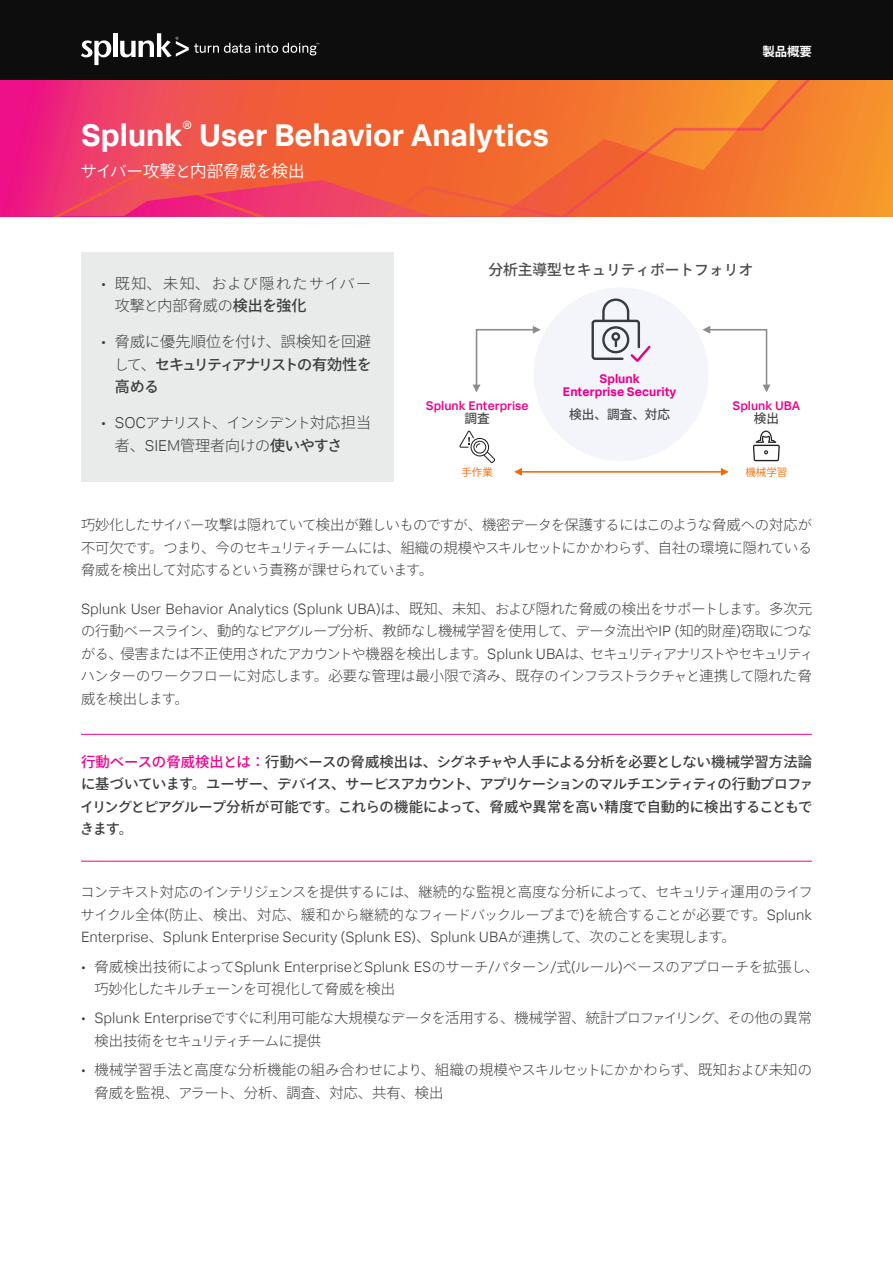
<style>
.page{position:relative;width:893px;height:1263px;background:#fff}
.page>*{position:absolute;margin:0;border:0;box-sizing:border-box;transform-origin:0 0}
.Document_Title{font:700 31.5px "Splunk Data Sans";color:#fff}
.Subhead{font:16.5px "Ryo Gothic Plus N";color:#fff}
.Body_Text{font:300 15px "Splunk Data Sans";color:#3e3e3f}
.t1{font:300 15px/22.5px "Ryo Gothic Plus N";color:#3e3e3f;text-align:justify}
.t2{font:300 15px/22.5px "Ryo Gothic Plus N";letter-spacing:-.03em;color:#3e3e3f}
.t3{font:300 15px/22.5px "Ryo Gothic Plus N";letter-spacing:.035em;color:#3e3e3f}
.t4{font:500 14.7px "Ryo Gothic Plus N";color:#4b4c4d}
.Body_Text-2{font:300 14.25px/22.5px "Ryo Gothic Plus N";letter-spacing:-.03em;color:#3e3e3f}
.Body_Text-3{font:500 14.25px/22.5px "Ryo Gothic Plus N";letter-spacing:-.01em;color:#3e3e3f;text-align:justify}
.Body_Text-4{font:300 14.25px/22.5px "Ryo Gothic Plus N";color:#3e3e3f}
.t5{font:500 12.6px/13.2px "Splunk Data Sans";color:#ec008c;text-align:center}
.t6{font:700 12.6px/13.6px "Splunk Data Sans";color:#ec008c;text-align:center}
.t7{font:500 12.6px "Ryo Gothic Plus N";color:#4b4c4d}
.t8{font:700 12.3px "Ryo Gothic Plus N";color:#fff}
.t9{font:10.5px "Ryo Gothic Plus N";color:#f56a00}
.s1{font-family:"Splunk Data Sans";font-size:15.75px}
.s2{font-weight:500}
.s3{font-family:"Ryo Gothic Plus N";color:#4b4c4d}
.s4{font-family:"Ryo Gothic Plus N";font-size:14.25px}
.s5{font-family:"Splunk Data Sans";font-size:15px}
.s6{color:#ed028c}
</style>
<div class="page">
<div style="left:0;top:79px;width:893px;height:137px;background:#f6902c"></div>
<svg style="left:0;top:80px;width:834px;height:136px;background:#f05d42"></svg>
<div style="left:0;top:0;width:893px;height:80px;background:#0d0d0d"></div>
<svg style="left:81px;top:40px;width:30px;height:25px"></svg>
<hr style="left:113px;top:33px;width:4px;height:24px;background:#fff">
<svg style="left:120px;top:33px;width:199px;height:24px"></svg>
<div style="left:81px;top:252px;width:313px;height:229px;background:#e9eaea"></div>
<hr style="left:81px;top:734px;width:731px;height:1px;background:#ed028c">
<hr style="left:81px;top:861px;width:731px;height:1px;background:#ed028c">
<div style="left:534px;top:287px;width:174px;height:174px;background:#f3f5fa;border-radius:50%"></div>
<svg style="left:753px;top:430px;width:27px;height:31px"></svg>
<svg style="left:473px;top:326px;width:68px;height:66px"></svg>
<svg style="left:702px;top:326px;width:68px;height:66px"></svg>
<hr style="left:521px;top:471px;width:201px;height:2px;background:#f56a00">
<svg style="left:721px;top:468px;width:8px;height:8px"></svg>
<svg style="left:514px;top:468px;width:8px;height:8px"></svg>
<svg style="left:459px;top:431px;width:36px;height:32px"></svg>
<svg style="left:592px;top:299px;width:58px;height:63px"></svg>
<p class="Document_Title" style="left:81px;top:116px;width:469px">Splunk<sup>®</sup> User Behavior Analytics</p>
<p class="Subhead" style="left:81px;top:160px;width:226px">サイバー攻撃と内部脅威を検出</p>
<p class="t8" style="left:762px;top:43px;width:51px">製品概要</p>
<p class="t3" style="left:115px;top:272px;width:258px;text-indent:-14px"><span class="s1">•</span> 既知、未知、および隠れたサイバー攻撃と内部脅威の<span class="s2">検出を強化</span></p>
<p class="t1" style="left:114px;top:331px;width:259px;text-indent:-13px"><span class="s1">•</span> 脅威に優先順位を付け、誤検知を回避して、<span class="s2">セキュリティアナリストの有効性を高める</span></p>
<p class="t2" style="left:115px;top:412px;width:258px;text-indent:-14px"><span class="s1">• SOC</span>アナリスト、インシデント対応担当者、<span class="s1">SIEM</span>管理者向けの<span class="s2">使いやすさ</span></p>
<p class="t4" style="left:488px;top:260px;width:266px">分析主導型セキュリティポートフォリオ</p>
<p class="t5" style="left:426px;top:399px;width:104px">Splunk Enterprise<span class="s3">調査</span></p>
<p class="t9" style="left:461px;top:465px;width:33px">手作業</p>
<p class="t6" style="left:563px;top:371px;width:115px">Splunk<br>Enterprise Security</p>
<p class="t7" style="left:569px;top:406px;width:102px">検出、調査、対応</p>
<p class="t5" style="left:733px;top:399px;width:69px">Splunk UBA<span class="s3">検出</span></p>
<p class="t9" style="left:745px;top:465px;width:43px">機械学習</p>
<p class="Body_Text-2" style="left:81px;top:514px;width:733px;text-align:justify">巧妙化したサイバー攻撃は隠れていて検出が難しいものですが、機密データを保護するにはこのような脅威への対応が不可欠です。つまり、今のセキュリティチームには、組織の規模やスキルセットにかかわらず、自社の環境に隠れている脅威を検出して対応するという責務が課せられています。</p>
<p class="Body_Text" style="left:81px;top:600px;width:732px">Splunk User Behavior Analytics (Splunk UBA)<span class="s4">は、既知、未知、および隠れた脅威の検出をサポートします。多次元</span></p>
<p class="Body_Text-2" style="left:81px;top:620px;width:735px">の行動ベースライン、動的なピアグループ分析、教師なし機械学習を使用して、データ流出や<span class="s5">IP (</span>知的財産<span class="s5">)</span>窃取につながる、侵害または不正使用されたアカウントや機器を検出します。<span class="s5">Splunk UBA</span>は、セキュリティアナリストやセキュリティハンターのワークフローに対応します。必要な管理は最小限で済み、既存のインフラストラクチャと連携して隠れた脅威を検出します。</p>
<p class="Body_Text-3" style="left:80px;top:751px;width:735px"><span class="s6">行動ベースの脅威検出とは：</span>行動ベースの脅威検出は、シグネチャや人手による分析を必要としない機械学習方法論に基づいています。ユーザー、デバイス、サービスアカウント、アプリケーションのマルチエンティティの行動プロファイリングとピアグループ分析が可能です。これらの機能によって、脅威や異常を高い精度で自動的に検出することもできます。</p>
<p class="Body_Text-2" style="left:80px;top:881px;width:734px">コンテキスト対応のインテリジェンスを提供するには、継続的な監視と高度な分析によって、セキュリティ運用のライフサイクル全体<span class="s5">(</span>防止、検出、対応、緩和から継続的なフィードバックループまで<span class="s5">)</span>を統合することが必要です。<span class="s5">Splunk</span></p>
<p class="Body_Text" style="left:81px;top:928px;width:656px">Enterprise<span class="s4">、</span>Splunk Enterprise Security (Splunk ES)<span class="s4">、</span>Splunk UBA<span class="s4">が連携して、次のことを実現します。</span></p>
<p class="Body_Text-2" style="left:94px;top:955px;width:726px;text-indent:-14px"><span class="s5">•</span> 脅威検出技術によって<span class="s5">Splunk Enterprise</span>と<span class="s5">Splunk ES</span>のサーチ<span class="s5">/</span>パターン<span class="s5">/</span>式<span class="s5">(</span>ルール<span class="s5">)</span>ベースのアプローチを拡張し、巧妙化したキルチェーンを可視化して脅威を検出</p>
<p class="Body_Text-2" style="left:94px;top:1007px;width:719px;text-indent:-14px"><span class="s5">• Splunk Enterprise</span>ですぐに利用可能な大規模なデータを活用する、機械学習、統計プロファイリング、その他の異常検出技術をセキュリティチームに提供</p>
<p class="Body_Text-4" style="left:94px;top:1059px;width:719px;text-indent:-14px"><span class="s5">•</span> 機械学習手法と高度な分析機能の組み合わせにより、組織の規模やスキルセットにかかわらず、既知および未知の脅威を監視、アラート、分析、調査、対応、共有、検出</p>
</div>
